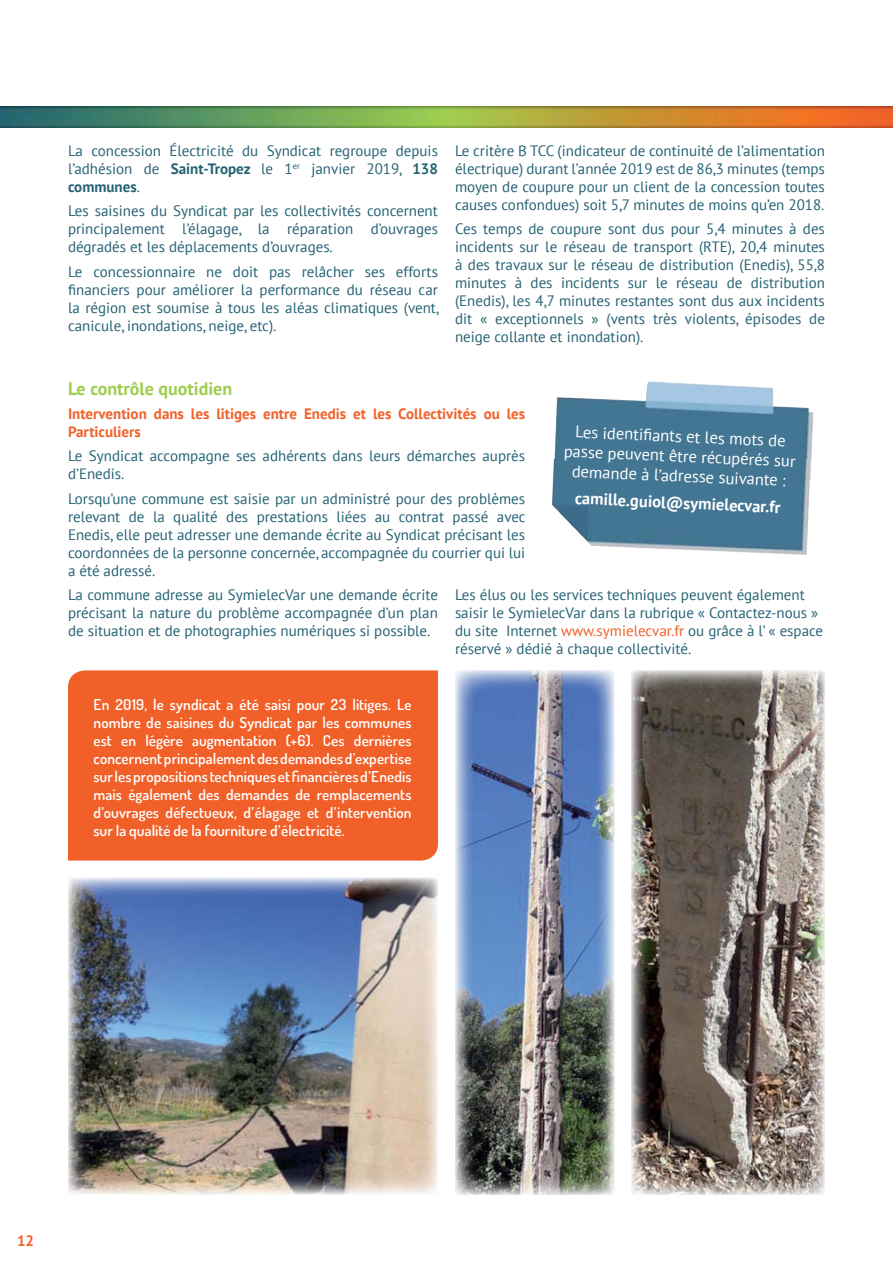
<style>
.page{position:relative;width:893px;height:1263px;background:#fff}
.page>*{position:absolute;margin:0;border:0;box-sizing:border-box;transform-origin:0 0}
.t1{font:700 18px "PT Sans";color:#9ecd50}
.t2{font:16.5px/20px "PT Sans";color:#fff;text-align:center}
.t3{font:700 16.5px "PT Sans";color:#fff}
.t4{font:15px/18px "PT Sans";color:#256274;text-align:justify}
.t5{font:600 15px/18px "Dosis";letter-spacing:.005em;color:#fff;text-align:justify}
.t6{font:700 15px/18px "PT Sans";color:#f16028}
.s1{font-weight:700}
.s2{color:#f16028}
</style>
<div class="page">
<img style="left:0;top:106px;width:893px;height:22px">
<div style="left:68px;top:670px;width:370px;height:190px;background:#f16028"></div>
<img style="left:68px;top:877px;width:370px;height:318px">
<img style="left:455px;top:670px;width:159px;height:525px">
<img style="left:631px;top:670px;width:194px;height:525px">
<img style="left:554px;top:381px;width:260px;height:78px">
<img style="left:551px;top:459px;width:261px;height:96px">
<p class="t4" style="left:68px;top:141px;width:371px">La concession Électricité du Syndicat regroupe depuis l’adhésion de <span class="s1">Saint-Tropez</span> le 1<sup>er</sup> janvier 2019, <span class="s1">138 communes</span>.</p>
<p class="t4" style="left:68px;top:202px;width:371px">Les saisines du Syndicat par les collectivités concernent principalement l’élagage, la réparation d’ouvrages dégradés et les déplacements d’ouvrages.</p>
<p class="t4" style="left:68px;top:262px;width:373px">Le concessionnaire ne doit pas relâcher ses efforts financiers pour améliorer la performance du réseau car la région est soumise à tous les aléas climatiques (vent, canicule, inondations, neige, etc).</p>
<p class="t4" style="left:455px;top:141px;width:371px">Le critère B TCC (indicateur de continuité de l’alimentation électrique) durant l’année 2019 est de 86,3 minutes (temps moyen de coupure pour un client de la concession toutes causes confondues) soit 5,7 minutes de moins qu’en 2018.</p>
<p class="t4" style="left:455px;top:220px;width:371px">Ces temps de coupure sont dus pour 5,4 minutes à des incidents sur le réseau de transport (RTE), 20,4 minutes à des travaux sur le réseau de distribution (Enedis), 55,8 minutes à des incidents sur le réseau de distribution (Enedis), les 4,7 minutes restantes sont dus aux incidents dit « exceptionnels » (vents très violents, épisodes de neige collante et inondation).</p>
<p class="t1" style="left:68px;top:376px;width:166px">Le contrôle quotidien</p>
<p class="t6" style="left:68px;top:404px;width:459px">Intervention dans les litiges entre Enedis et les Collectivités ou les<br>Particuliers</p>
<p class="t4" style="left:68px;top:447px;width:459px">Le Syndicat accompagne ses adhérents dans leurs démarches auprès d’Enedis.</p>
<p class="t4" style="left:68px;top:489px;width:459px">Lorsqu’une commune est saisie par un administré pour des problèmes relevant de la qualité des prestations liées au contrat passé avec Enedis, elle peut adresser une demande écrite au Syndicat précisant les coordonnées de la personne concernée, accompagnée du courrier qui lui a été adressé.</p>
<p class="t4" style="left:68px;top:585px;width:371px">La commune adresse au SymielecVar une demande écrite précisant la nature du problème accompagnée d’un plan de situation et de photographies numériques si possible.</p>
<p class="t4" style="left:455px;top:585px;width:370px;text-align:left">Les élus ou les services techniques peuvent également saisir le SymielecVar dans la rubrique « Contactez-nous » du site Internet <span class="s2">www.symielecvar.fr</span> ou grâce à l’ « espace réservé » dédié à chaque collectivité.</p>
<p class="t2" style="left:565px;top:422px;width:233px;rotate:2deg">Les identifi ants et les mots de passe peuvent être récupérés sur demande à l’adresse suivante :</p>
<p class="t3" style="left:575px;top:488px;width:207px;rotate:2deg">camille.guiol@symielecvar.fr</p>
<p class="t5" style="left:94px;top:695px;width:320px">En 2019, le syndicat a été saisi pour 23 litiges. Le nombre de saisines du Syndicat par les communes est en légère augmentation (+6). Ces dernières concernent principalement des demandes d’expertise sur les propositions techniques et financières d’Enedis mais également des demandes de remplacements d’ouvrages défectueux, d’élagage et d’intervention sur la qualité de la fourniture d’électricité.</p>
<p class="t6" style="left:17px;top:1231px;width:19px">12</p>
</div>
